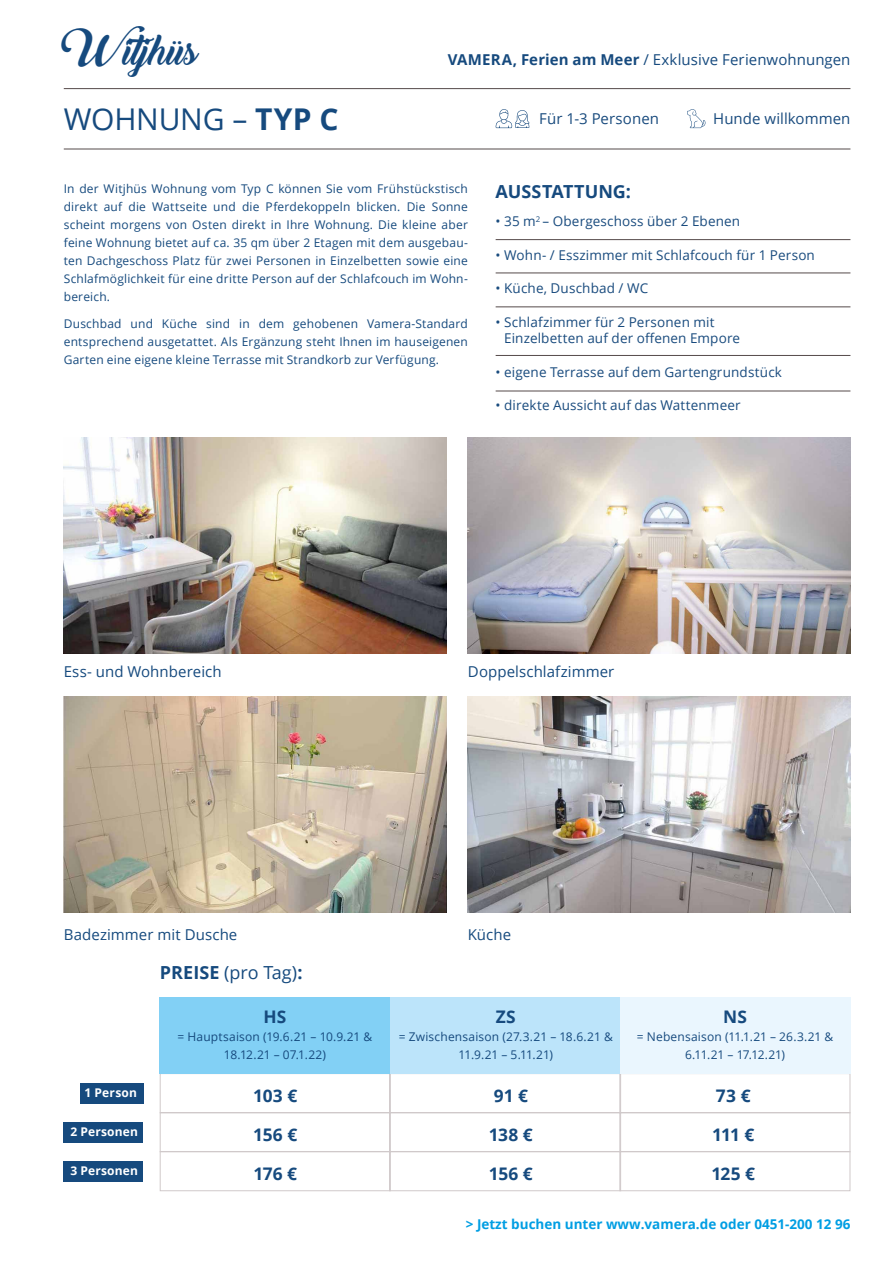
<style>
.page{position:relative;width:893px;height:1263px;background:#fff}
.page>*{position:absolute;margin:0;border:0;box-sizing:border-box;transform-origin:0 0}
.t1{font:900 37.5px "Backto";color:#164a7e}
.t2{font:30px "Open Sans";letter-spacing:-.005em;color:#164a7e}
.t3{font:18px "Open Sans";letter-spacing:-.005em;color:#164a7e}
.t4{font:700 18px "Open Sans";color:#164a7e}
.t5{font:700 17.4px "Open Sans";letter-spacing:.01em;color:#164a7e}
.t6{font:15px "Open Sans";letter-spacing:.005em;color:#164a7e}
.t7{font:15px "Open Sans";letter-spacing:.005em;color:#194b7e}
.t8{font:13.5px/16.5px "Open Sans";letter-spacing:.01em;color:#194b7e}
.t9{font:700 13.5px "Open Sans";color:#009ee3}
.t10{font:12px/18px "Open Sans";letter-spacing:.015em;color:#164a7e;text-align:center}
.t11{font:700 12px "Open Sans";letter-spacing:.02em;color:#fff}
.s1{font-weight:700}
</style>
<div class="page">
<hr style="left:64px;top:149px;width:786px;height:1px;background:#554a4a">
<hr style="left:64px;top:88px;width:786px;height:1px;background:#554a4a">
<img style="left:64px;top:438px;width:382px;height:215px">
<img style="left:468px;top:438px;width:382px;height:215px">
<img style="left:64px;top:697px;width:382px;height:215px">
<img style="left:468px;top:697px;width:382px;height:215px">
<hr style="left:496px;top:239px;width:354px;height:1px;background:#554a4a">
<hr style="left:496px;top:273px;width:354px;height:1px;background:#554a4a">
<hr style="left:496px;top:306px;width:354px;height:1px;background:#554a4a">
<hr style="left:496px;top:355px;width:354px;height:1px;background:#554a4a">
<hr style="left:496px;top:391px;width:354px;height:1px;background:#554a4a">
<div style="left:160px;top:998px;width:230px;height:76px;background:#82d0f5"></div>
<div style="left:390px;top:998px;width:230px;height:76px;background:#bce4fa"></div>
<div style="left:620px;top:998px;width:230px;height:76px;background:#eaf6fe"></div>
<div style="left:80px;top:1083px;width:64px;height:20px;background:#164a7e"></div>
<div style="left:64px;top:1122px;width:79px;height:20px;background:#164a7e"></div>
<svg style="left:160px;top:1073px;width:691px;height:118px"></svg>
<div style="left:64px;top:1161px;width:79px;height:20px;background:#164a7e"></div>
<svg style="left:495px;top:109px;width:34px;height:19px"></svg>
<svg style="left:687px;top:109px;width:18px;height:19px"></svg>
<h1 class="t1" style="left:62px;top:30px;width:138px">Witjhüs</h1>
<h2 class="t2" style="left:64px;top:99px;width:276px">WOHNUNG – <span class="s1">TYP C</span></h2>
<p class="t6" style="left:448px;top:49px;width:404px"><span class="s1">VAMERA, Ferien am Meer</span> / Exklusive Ferienwohnungen</p>
<p class="t7" style="left:539px;top:109px;width:121px">Für 1-3 Personen</p>
<p class="t7" style="left:713px;top:109px;width:139px">Hunde willkommen</p>
<p class="t10" style="left:64px;top:180px;width:406px;text-align:justify">In der Witjhüs Wohnung vom Typ C können Sie vom Frühstückstisch direkt auf die Wattseite und die Pferdekoppeln blicken. Die Sonne scheint morgens von Osten direkt in Ihre Wohnung. Die kleine aber feine Wohnung bietet auf ca. 35 qm über 2 Etagen mit dem ausgebau&shy;ten Dachgeschoss Platz für zwei Personen in Einzelbetten sowie eine Schlafmöglichkeit für eine dritte Person auf der Schlafcouch im Wohn&shy;bereich.</p>
<p class="t10" style="left:64px;top:314px;width:406px;text-align:justify">Duschbad und Küche sind in dem gehobenen Vamera-Standard entsprechend ausgetattet. Als Ergänzung steht Ihnen im hauseigenen Garten eine eigene kleine Terrasse mit Strandkorb zur Verfügung.</p>
<h3 class="t4" style="left:496px;top:179px;width:137px">AUSSTATTUNG:</h3>
<p class="t8" style="left:496px;top:213px;width:246px">• 35 m<sup>2</sup> – Obergeschoss über 2 Ebenen</p>
<p class="t8" style="left:496px;top:246px;width:321px">• Wohn- / Esszimmer mit Schlafcouch für 1 Person</p>
<p class="t8" style="left:496px;top:280px;width:154px">• Küche, Duschbad / WC</p>
<p class="t8" style="left:504px;top:313px;width:237px;text-indent:-9px">• Schlafzimmer für 2 Personen mit<br>Einzelbetten auf der offenen Empore</p>
<p class="t8" style="left:496px;top:363px;width:288px">• eigene Terrasse auf dem Gartengrundstück</p>
<p class="t8" style="left:496px;top:397px;width:247px">• direkte Aussicht auf das Wattenmeer</p>
<p class="t6" style="left:64px;top:661px;width:159px">Ess- und Wohnbereich</p>
<p class="t6" style="left:468px;top:661px;width:148px">Doppelschlafzimmer</p>
<p class="t6" style="left:64px;top:924px;width:175px">Badezimmer mit Dusche</p>
<p class="t6" style="left:468px;top:924px;width:45px">Küche</p>
<h3 class="t3" style="left:160px;top:960px;width:144px"><span class="s1">PREISE</span> (pro Tag)<span class="s1">:</span></h3>
<h3 class="t5" style="left:263px;top:1004px;width:24px">HS</h3>
<p class="t10" style="left:178px;top:1027px;width:196px">= Hauptsaison (19.6.21 – 10.9.21 &amp;<br>18.12.21 – 07.1.22)</p>
<h3 class="t5" style="left:496px;top:1004px;width:22px">ZS</h3>
<p class="t10" style="left:399px;top:1027px;width:216px">= Zwischensaison (27.3.21 – 18.6.21 &amp;<br>11.9.21 – 5.11.21)</p>
<h3 class="t5" style="left:723px;top:1004px;width:25px">NS</h3>
<p class="t10" style="left:637px;top:1027px;width:198px">= Nebensaison (11.1.21 – 26.3.21 &amp;<br>6.11.21 – 17.12.21)</p>
<p class="t11" style="left:85px;top:1084px;width:54px">1 Person</p>
<p class="t11" style="left:70px;top:1123px;width:69px">2 Personen</p>
<p class="t11" style="left:70px;top:1162px;width:69px">3 Personen</p>
<h3 class="t5" style="left:253px;top:1083px;width:46px">103 €</h3>
<h3 class="t5" style="left:494px;top:1083px;width:36px">91 €</h3>
<h3 class="t5" style="left:716px;top:1083px;width:36px">73 €</h3>
<h3 class="t5" style="left:253px;top:1122px;width:46px">156 €</h3>
<h3 class="t5" style="left:489px;top:1122px;width:46px">138 €</h3>
<h3 class="t5" style="left:712px;top:1122px;width:44px">111 €</h3>
<h3 class="t5" style="left:254px;top:1161px;width:45px">176 €</h3>
<h3 class="t5" style="left:489px;top:1161px;width:46px">156 €</h3>
<h3 class="t5" style="left:711px;top:1161px;width:45px">125 €</h3>
<p class="t9" style="left:466px;top:1215px;width:386px">&gt; Jetzt buchen unter www.vamera.de oder 0451-200 12 96</p>
</div>
